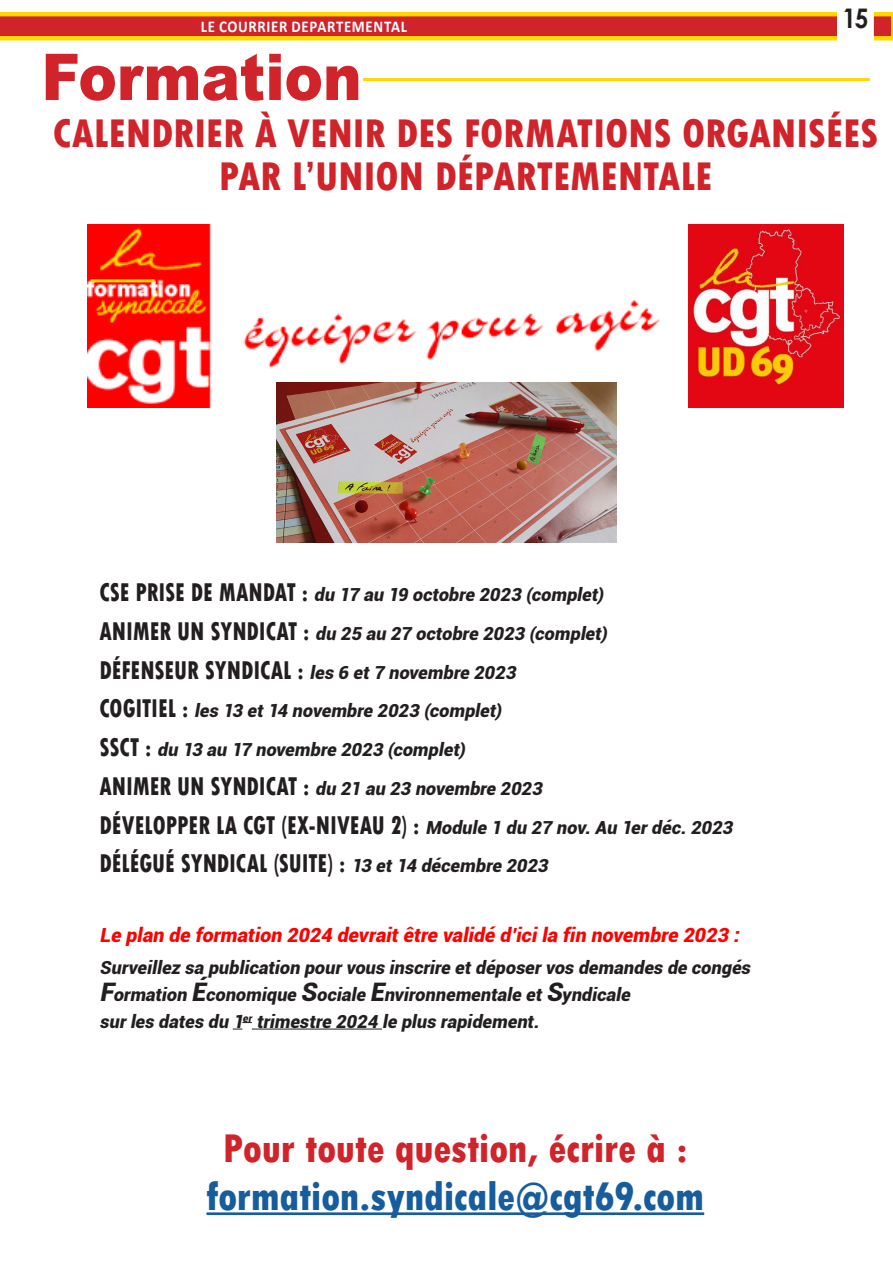
<style>
.page{position:relative;width:893px;height:1263px;background:#fff}
.page>*{position:absolute;margin:0;border:0;box-sizing:border-box;transform-origin:0 0}
.SOMMAIRE_RUBRIQUE{font:900 64.5px "Arial";letter-spacing:-.005em;color:#d1232a;scale:.9 1}
.SOMMAIRE_RUBRIQUE-2{font:800 condensed 42px/43.5px "Tw Cen";letter-spacing:-.005em;color:#d1232a;text-align:center}
.SOMMAIRE_RUBRIQUE-3{font:800 condensed 42px "Tw Cen";letter-spacing:-.005em;color:#175d9e}
.SOMMAIRE_RUBRIQUE-4{font:800 condensed 27px "Tw Cen";color:#231f20;scale:.86 1}
.SOMMAIRE_RUBRIQUE-5{font:700 27px "Century Gothic";color:#231f20;scale:.9 1}
.SOMMAIRE_RUBRIQUE-6{font:italic 900 19.5px "Roboto";color:#f00}
.SOMMAIRE_RUBRIQUE-7{font:italic 900 18px/27px "Roboto";color:#231f20}
.SOMMAIRE_RUBRIQUE-8{font:700 16.5px "Calibri";letter-spacing:.045em;color:#fff;scale:.9 1}
.s1{font-family:"Tw Cen";font-weight:800;font-style:normal;font-stretch:condensed;font-size:27px}
.s2{font-family:"Roboto";font-weight:900;font-style:italic;font-stretch:normal;font-size:18px}
.s3{font-size:25.5px}
</style>
<div class="page">
<svg style="left:0;top:11px;width:893px;height:30px;background:#e26a30"></svg>
<hr style="left:206px;top:1212px;width:498px;height:3px;background:#175d9e">
<img style="left:87px;top:225px;width:573px;height:183px">
<img style="left:277px;top:383px;width:339px;height:159px">
<img style="left:688px;top:225px;width:155px;height:183px">
<svg style="left:233px;top:1022px;width:19px;height:7px"></svg>
<hr style="left:252px;top:1028px;width:130px;height:1px;background:#231f20">
<hr style="left:363px;top:78px;width:507px;height:3px;background:#ffd801">
<hr style="left:91px;top:279px;width:64px;height:3px;background:#ffd801">
<p class="SOMMAIRE_RUBRIQUE-8" style="left:201px;top:15px;width:231px">LE COURRIER DEPARTEMENTAL</p>
<p class="SOMMAIRE_RUBRIQUE-5" style="left:842px;top:-2px;width:30px">15</p>
<p class="SOMMAIRE_RUBRIQUE" style="left:41px;top:30px;width:357px">Formation</p>
<p class="SOMMAIRE_RUBRIQUE-2" style="left:53px;top:112px;width:827px">CALENDRIER À VENIR DES FORMATIONS ORGANISÉES<br>PAR L’UNION DÉPARTEMENTALE</p>
<p class="SOMMAIRE_RUBRIQUE-7" style="left:99px;top:580px;width:509px"><span class="s1">C S E P R I S E D E M A N D AT :</span> du 17 au 19 octobre 2023 (complet)</p>
<p class="SOMMAIRE_RUBRIQUE-7" style="left:99px;top:619px;width:513px"><span class="s1">A N I M E R U N S Y N D I C A T :</span> du 25 au 27 octobre 2023 (complet)</p>
<p class="SOMMAIRE_RUBRIQUE-7" style="left:99px;top:658px;width:422px"><span class="s1">DÉFENSEUR SYNDICAL :</span> les 6 et7 novembre 2023</p>
<p class="SOMMAIRE_RUBRIQUE-7" style="left:99px;top:697px;width:408px"><span class="s1">C O G I T I E L :</span> les 13 et14 novembre 2023 (complet)</p>
<p class="SOMMAIRE_RUBRIQUE-7" style="left:99px;top:735px;width:371px"><span class="s1">S S C T :</span> du 13 au 17 novembre 2023 (complet)</p>
<p class="SOMMAIRE_RUBRIQUE-7" style="left:99px;top:774px;width:448px"><span class="s1">A N I M E R U N S Y N D I C AT :</span> du 21 au 23 novembre 2023</p>
<p class="SOMMAIRE_RUBRIQUE-4" style="left:99px;top:809px;width:742px">DÉVELOPPER LA CGT (EX-NIVEAU 2) : <span class="s2">Module 1 du 27 nov.Au 1erdéc.2023</span></p>
<p class="SOMMAIRE_RUBRIQUE-4" style="left:99px;top:848px;width:528px">DÉLÉGUÉ SYNDICAL (SUITE) : <span class="s2">13 et14 décembre 2023</span></p>
<p class="SOMMAIRE_RUBRIQUE-6" style="left:99px;top:922px;width:645px">Le plan de formation 2024 devraitêtre validé d’icila fin novembre 2023 :</p>
<p class="SOMMAIRE_RUBRIQUE-7" style="left:99px;top:953px;width:656px">Surveillez sa publication pourvous inscrire etdéposervos demandes de congés<br><span class="s3">F</span>ormation <span class="s3">É</span>conomique <span class="s3">S</span>ociale <span class="s3">E</span>nvironnementale et<span class="s3">S</span>yndicale<br>surles dates du 1<sup>er</sup> trimestre 2024 le plus rapidement.</p>
<p class="SOMMAIRE_RUBRIQUE-2" style="left:223px;top:1126px;width:466px">Pour toute question, écrire à :</p>
<p class="SOMMAIRE_RUBRIQUE-3" style="left:206px;top:1171px;width:499px">formation.syndicale@cgt69.com</p>
</div>
